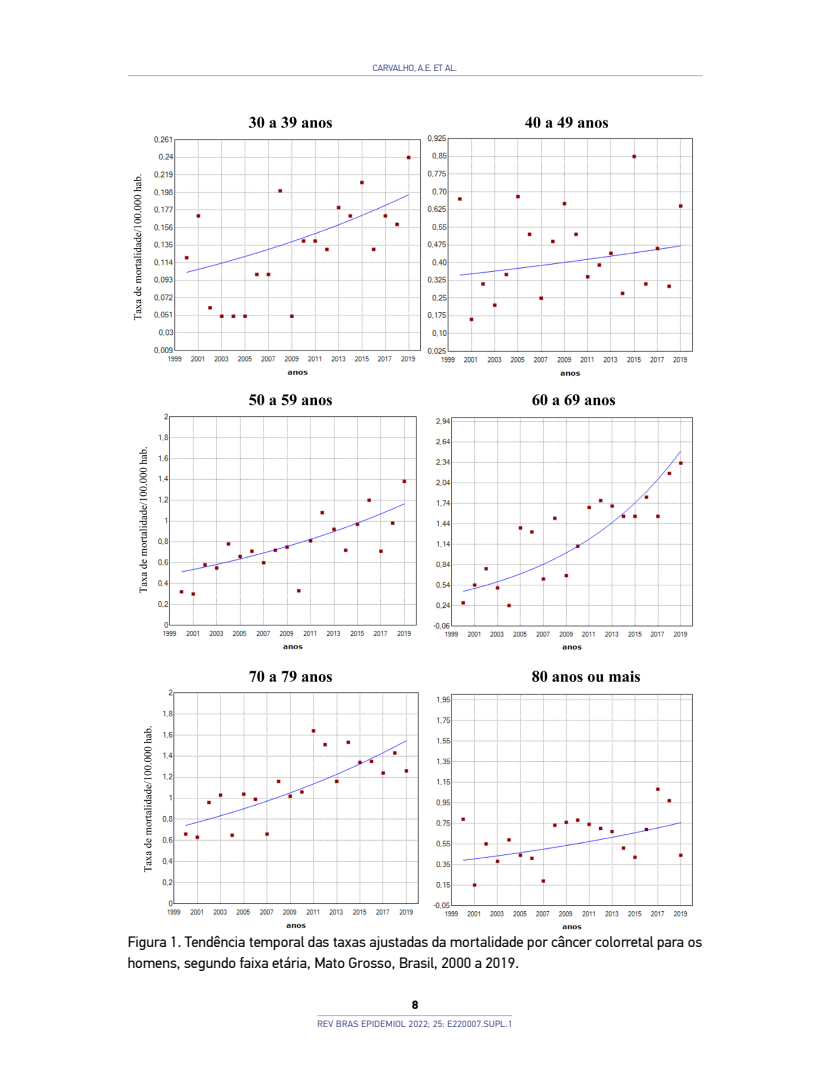
<style>
.page{position:relative;width:830px;height:1085px;background:#fff}
.page>*{position:absolute;margin:0;border:0;box-sizing:border-box;transform-origin:0 0}
.t1{font:15px/21px "PF Din Text Pro";color:#000}
.t2{font:700 12px "PF Din Text Pro";color:#000}
.t3{font:300 9px "PF Din Text Pro";letter-spacing:.05em;color:#1d2877}
.t4{font:300 9px "PF Din Text Pro";color:#1d2877}
</style>
<div class="page">
<hr style="left:128px;top:75px;width:574px;height:1px;background:#afaecf">
<hr style="left:317px;top:1015px;width:195px;height:1px;background:#afaecf">
<img style="left:133px;top:116px;width:560px;height:813px">
<p class="t4" style="left:373px;top:63px;width:85px">CARVALHO, A.E. ET AL.</p>
<p class="t1" style="left:128px;top:931px;width:575px">Figura 1. Tendência temporal das taxas ajustadas da mortalidade por câncer colorretal para os homens, segundo faixa etária, Mato Grosso, Brasil, 2000 a 2019.</p>
<p class="t2" style="left:411px;top:997px;width:8px">8</p>
<p class="t3" style="left:317px;top:1018px;width:196px">REV BRAS EPIDEMIOL 2022; 25: E220007.SUPL.1</p>
</div>
